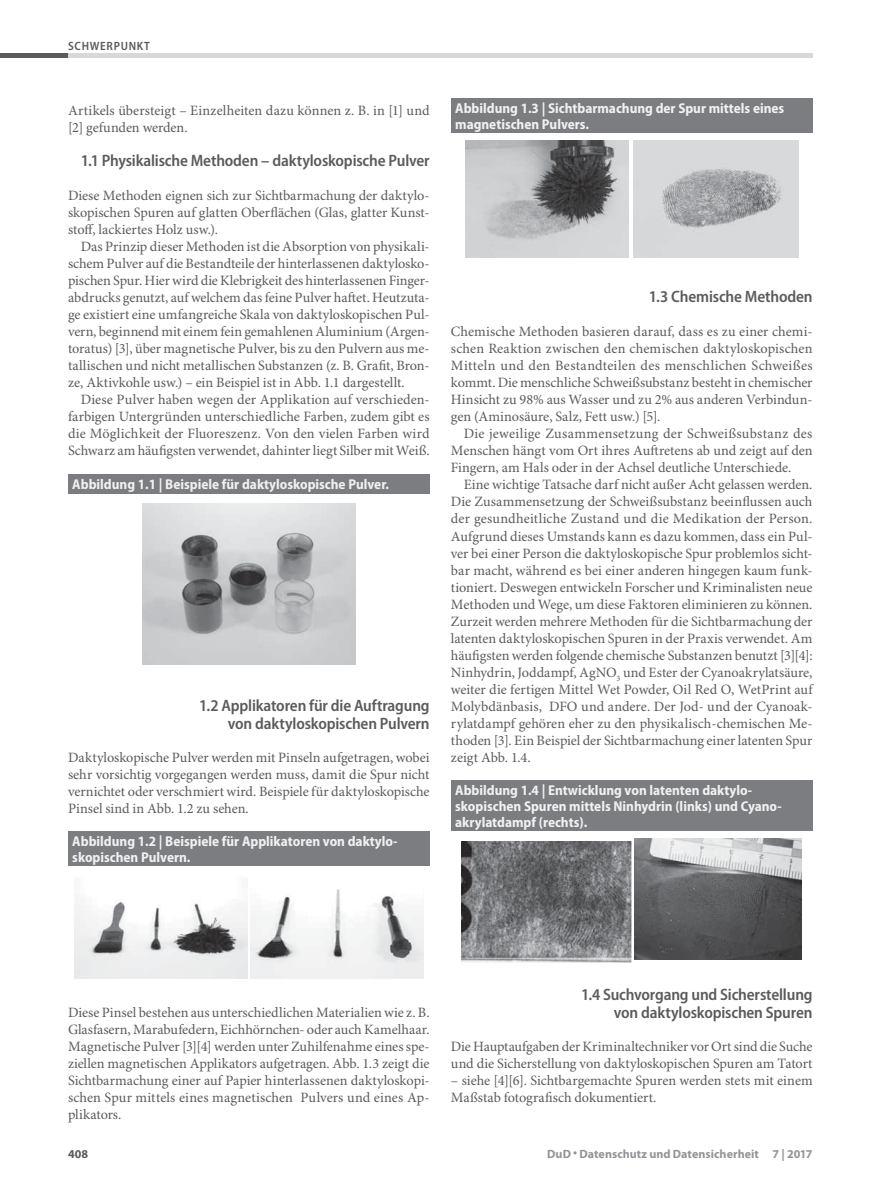
<style>
.page{position:relative;width:893px;height:1187px;background:#fff}
.page>*{position:absolute;margin:0;border:0;box-sizing:border-box;transform-origin:0 0}
.t1{font:600 semi-condensed 16.5px/18px "Myriad Pro";letter-spacing:-.01em;color:#5a5b5d;text-align:right}
.t2{font:14.25px/17px "Minion Pro";letter-spacing:-.005em;color:#5a5b5d;text-align:justify}
.t3{font:700 semi-condensed 14.25px/15.8px "Myriad Pro";color:#f1f1f2}
.t4{font:700 12px "Myriad Pro";letter-spacing:.005em;color:#929497}
.t5{font:600 semi-condensed 12px "Myriad Pro";letter-spacing:.06em;color:#5a5b5d}
.t6{font:700 12px "Myriad Pro";color:#5a5b5d}
</style>
<div class="page">
<div style="left:68px;top:474px;width:361px;height:19px;background:#7c7d80"></div>
<img style="left:142px;top:504px;width:213px;height:160px">
<div style="left:68px;top:831px;width:361px;height:35px;background:#7c7d80"></div>
<img style="left:75px;top:899px;width:172px;height:79px">
<img style="left:250px;top:889px;width:173px;height:89px">
<div style="left:451px;top:98px;width:361px;height:35px;background:#7c7d80"></div>
<img style="left:465px;top:141px;width:163px;height:116px">
<img style="left:633px;top:141px;width:165px;height:116px">
<div style="left:451px;top:780px;width:361px;height:51px;background:#7c7d80"></div>
<img style="left:461px;top:841px;width:170px;height:121px">
<img style="left:634px;top:838px;width:167px;height:121px">
<div style="left:0;top:53px;width:68px;height:5px;background:#5a5b5d"></div>
<div style="left:68px;top:53px;width:744px;height:5px;background:#d7d8da"></div>
<p class="t5" style="left:68px;top:41px;width:83px">SCHWERPUNKT</p>
<p class="t2" style="left:68px;top:103px;width:363px">Artikels übersteigt – Einzelheiten dazu können z. B. in [1] und [2] gefunden werden.</p>
<p class="t1" style="left:81px;top:152px;width:350px">1.1 Physikalische Methoden – daktyloskopische Pulver</p>
<p class="t2" style="left:68px;top:188px;width:363px">Diese Methoden eignen sich zur Sichtbarmachung der daktylo&shy;skopischen Spuren auf glatten Oberflächen (Glas, glatter Kunst&shy;stoff, lackiertes Holz usw.).</p>
<p class="t2" style="left:68px;top:239px;width:363px;text-indent:13px">Das Prinzip dieser Methoden ist die Absorption von physikali&shy;schem Pulver auf die Bestandteile der hinterlassenen daktylosko&shy;pischen Spur. Hier wird die Klebrigkeit des hinterlassenen Finger&shy;abdrucks genutzt, auf welchem das feine Pulver haftet. Heutzuta&shy;ge existiert eine umfangreiche Skala von daktyloskopischen Pul&shy;vern, beginnend mit einem fein gemahlenen Aluminium (Argen&shy;toratus) [3], über magnetische Pulver, bis zu den Pulvern aus me&shy;tallischen und nicht metallischen Substanzen (z. B. Grafit, Bron&shy;ze, Aktivkohle usw.) – ein Beispiel ist in Abb. 1.1 dargestellt.</p>
<p class="t2" style="left:68px;top:392px;width:363px;text-indent:13px">Diese Pulver haben wegen der Applikation auf verschieden&shy;farbigen Untergründen unterschiedliche Farben, zudem gibt es die Möglichkeit der Fluoreszenz. Von den vielen Farben wird Schwarz am häufigsten verwendet, dahinter liegt Silber mit Weiß.</p>
<p class="t3" style="left:72px;top:477px;width:318px">Abbildung 1.1 | Beispiele für daktyloskopische Pulver.</p>
<p class="t1" style="left:199px;top:697px;width:232px">1.2 Applikatoren für die Auftragung von daktyloskopischen Pulvern</p>
<p class="t2" style="left:68px;top:749px;width:363px">Daktyloskopische Pulver werden mit Pinseln aufgetragen, wobei sehr vorsichtig vorgegangen werden muss, damit die Spur nicht vernichtet oder verschmiert wird. Beispiele für daktyloskopische Pinsel sind in Abb. 1.2 zu sehen.</p>
<p class="t3" style="left:72px;top:834px;width:327px">Abbildung 1.2 | Beispiele für Applikatoren von daktylo&shy;skopischen Pulvern.</p>
<p class="t3" style="left:455px;top:101px;width:330px">Abbildung 1.3 | Sichtbarmachung der Spur mittels eines magnetischen Pulvers.</p>
<p class="t1" style="left:649px;top:289px;width:165px">1.3 Chemische Methoden</p>
<p class="t2" style="left:451px;top:324px;width:363px">Chemische Methoden basieren darauf, dass es zu einer chemi&shy;schen Reaktion zwischen den chemischen daktyloskopischen Mitteln und den Bestandteilen des menschlichen Schweißes kommt. Die menschliche Schweißsubstanz besteht in chemischer Hinsicht zu 98% aus Wasser und zu 2% aus anderen Verbindun&shy;gen (Aminosäure, Salz, Fett usw.) [5].</p>
<p class="t2" style="left:451px;top:426px;width:363px;text-indent:13px">Die jeweilige Zusammensetzung der Schweißsubstanz des Menschen hängt vom Ort ihres Auftretens ab und zeigt auf den Fingern, am Hals oder in der Achsel deutliche Unterschiede.</p>
<p class="t2" style="left:451px;top:477px;width:363px;text-indent:13px">Eine wichtige Tatsache darf nicht außer Acht gelassen werden.<br>Die Zusammensetzung der Schweißsubstanz beeinflussen auch der gesundheitliche Zustand und die Medikation der Person.<br>Aufgrund dieses Umstands kann es dazu kommen, dass ein Pul&shy;ver bei einer Person die daktyloskopische Spur problemlos sicht&shy;bar macht, während es bei einer anderen hingegen kaum funk&shy;tioniert. Deswegen entwickeln Forscher und Kriminalisten neue Methoden und Wege, um diese Faktoren eliminieren zu können.<br>Zurzeit werden mehrere Methoden für die Sichtbarmachung der latenten daktyloskopischen Spuren in der Praxis verwendet. Am häufigsten werden folgende chemische Substanzen benutzt [3][4]:<br>Ninhydrin, Joddampf, AgNO<sub>3</sub> und Ester der Cyanoakrylatsäure, weiter die fertigen Mittel Wet Powder, Oil Red O, WetPrint auf Molybdänbasis, DFO und andere. Der Jod- und der Cyanoak&shy;rylatdampf gehören eher zu den physikalisch-chemischen Me&shy;thoden [3]. Ein Beispiel der Sichtbarmachung einer latenten Spur zeigt Abb. 1.4.</p>
<p class="t3" style="left:455px;top:783px;width:328px">Abbildung 1.4 | Entwicklung von latenten daktylo&shy;skopischen Spuren mittels Ninhydrin (links) und Cyano&shy;akrylatdampf (rechts).</p>
<p class="t2" style="left:68px;top:1005px;width:363px">Diese Pinsel bestehen aus unterschiedlichen Materialien wie z. B.<br>Glasfasern, Marabufedern, Eichhörnchen- oder auch Kamelhaar.<br>Magnetische Pulver [3][4] werden unter Zuhilfenahme eines spe&shy;ziellen magnetischen Applikators aufgetragen. Abb. 1.3 zeigt die Sichtbarmachung einer auf Papier hinterlassenen daktyloskopi&shy;schen Spur mittels eines magnetischen Pulvers und eines Ap&shy;plikators.</p>
<p class="t1" style="left:581px;top:986px;width:233px">1.4 Suchvorgang und Sicherstellung von daktyloskopischen Spuren</p>
<p class="t2" style="left:451px;top:1039px;width:363px">Die Hauptaufgaben der Kriminaltechniker vor Ort sind die Suche und die Sicherstellung von daktyloskopischen Spuren am Tatort</p>
<p class="t2" style="left:451px;top:1073px;width:363px">– siehe [4][6]. Sichtbargemachte Spuren werden stets mit einem<br>Maßstab fotografisch dokumentiert.</p>
<p class="t6" style="left:68px;top:1149px;width:22px">408</p>
<p class="t4" style="left:547px;top:1149px;width:267px">DuD • Datenschutz und Datensicherheit 7 | 2017</p>
</div>
